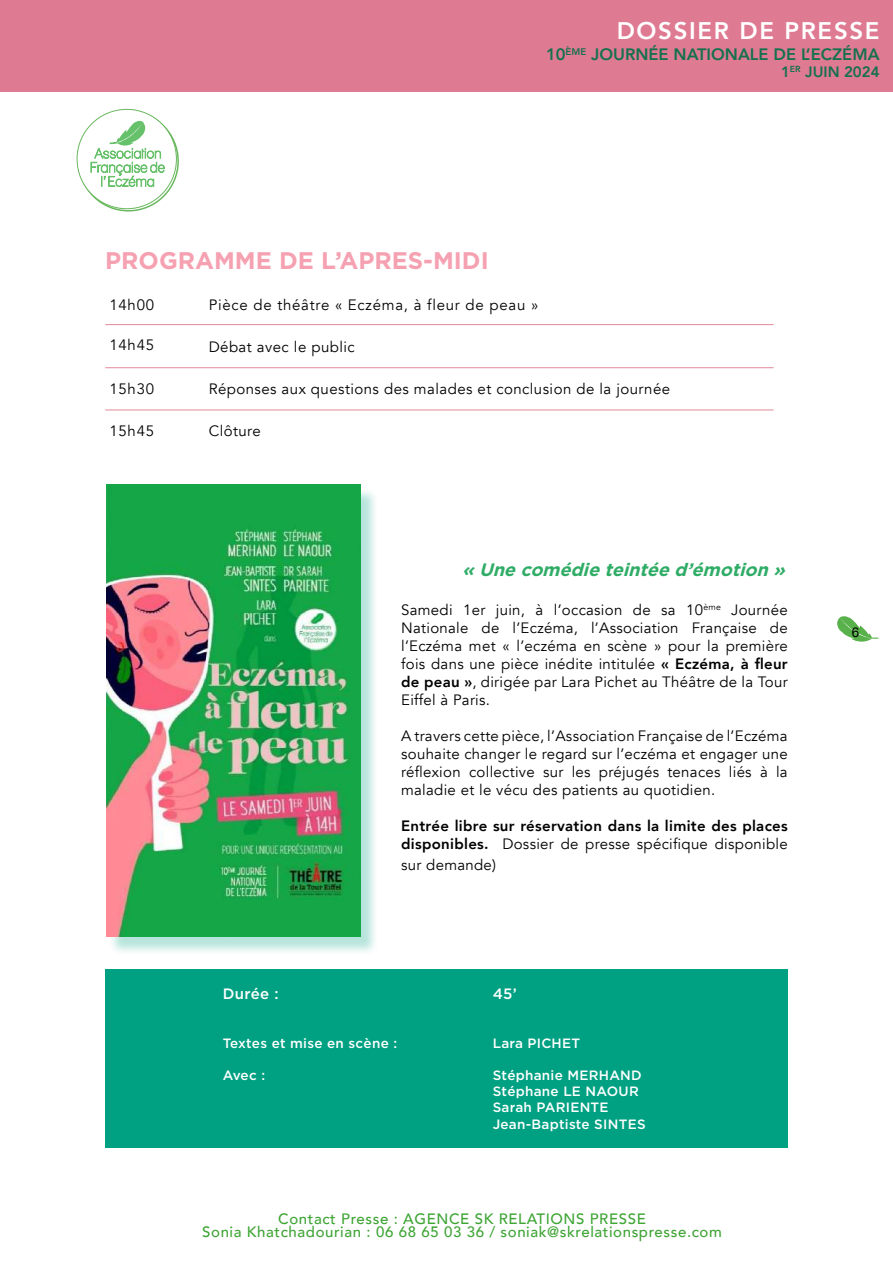
<style>
.page{position:relative;width:893px;height:1263px;background:#fff}
.page>*{position:absolute;margin:0;border:0;box-sizing:border-box;transform-origin:0 0}
.t1{font:700 24px "Gotham";color:#f5a1b1}
.t2{font:800 24px "Avenir";letter-spacing:.07em;color:#fff}
.t3{font:italic 700 18px "Gotham";color:#2fac66}
.t4{font:800 16.5px "Avenir";color:#15704e}
.t5{font:15px/18px "Avenir";letter-spacing:.03em;color:#000;text-align:justify}
.t6{font:500 15px/13.5px "Avenir";letter-spacing:.04em;color:#3fa535;text-align:center}
.t7{font:800 15px/18px "Avenir";letter-spacing:.02em;color:#000}
.t8{font:15px "Avenir";letter-spacing:.05em;color:#000}
.t9{font:800 15px "Avenir";color:#15704e}
.t10{font:500 15px "Gotham";letter-spacing:.02em;color:#fff}
.t11{font:500 13.5px/16.2px "Gotham";letter-spacing:.02em;color:#fff}
.t12{font:13.5px "Arial";color:#000}
.s1{font-weight:800}
.s2{font-weight:400}
</style>
<div class="page">
<div style="left:105px;top:969px;width:683px;height:179px;background:#00a183"></div>
<svg style="left:837px;top:616px;width:42px;height:26px"></svg>
<svg style="left:79px;top:111px;width:99px;height:100px"></svg>
<div style="left:77px;top:109px;width:99px;height:100px;background:#fff;border-radius:50%"></div>
<svg style="left:90px;top:119px;width:75px;height:68px"></svg>
<div style="left:0;top:0;width:893px;height:92px;background:#df7a93"></div>
<div style="left:108px;top:487px;width:270px;height:468px;background:#00a183;opacity:.29"></div>
<img style="left:106px;top:485px;width:254px;height:452px">
<hr style="left:105px;top:324px;width:669px;height:1px;background:#e28996">
<hr style="left:105px;top:367px;width:669px;height:1px;background:#e28996">
<hr style="left:105px;top:410px;width:669px;height:1px;background:#e28996">
<h1 class="t2" style="left:617px;top:12px;width:264px">DOSSIER DE PRESSE</h1>
<p class="t4" style="left:546px;top:42px;width:335px">10<sup>ÈME</sup> JOURNÉE NATIONALE DE L’ECZÉMA</p>
<p class="t9" style="left:781px;top:60px;width:100px">1<sup>ER</sup> JUIN 2024</p>
<h1 class="t1" style="left:105px;top:247px;width:385px">PROGRAMME DE L’APRES-MIDI</h1>
<p class="t5" style="left:109px;top:296px;width:46px">14h00</p>
<p class="t5" style="left:109px;top:336px;width:46px">14h45</p>
<p class="t5" style="left:109px;top:380px;width:46px">15h30</p>
<p class="t5" style="left:109px;top:422px;width:46px">15h45</p>
<p class="t8" style="left:209px;top:296px;width:331px">Pièce de théâtre « Eczéma, à fleur de peau »</p>
<p class="t5" style="left:209px;top:338px;width:148px">Débat avec le public</p>
<p class="t5" style="left:209px;top:380px;width:463px">Réponses aux questions des malades et conclusion de la journée</p>
<p class="t5" style="left:209px;top:422px;width:54px">Clôture</p>
<p class="t3" style="left:462px;top:559px;width:329px">« Une comédie teintée d’émotion »</p>
<p class="t5" style="left:401px;top:601px;width:388px">Samedi 1er juin, à l’occasion de sa 10<sup>ème</sup> Journée Nationale de l’Eczéma, l’Association Française de l’Eczéma met « l’eczéma en scène » pour la première fois dans une pièce inédite intitulée <span class="s1">« Eczéma, à fleur de peau »</span>, dirigée par Lara Pichet au Théâtre de la Tour Eiffel à Paris.</p>
<p class="t5" style="left:401px;top:727px;width:388px">A travers cette pièce, l’Association Française de l’Eczéma souhaite changer le regard sur l’eczéma et engager une réflexion collective sur les préjugés tenaces liés à la maladie et le vécu des patients au quotidien.</p>
<p class="t7" style="left:401px;top:816px;width:388px">Entrée libre sur réservation dans la limite des places disponibles. <span class="s2">Dossier de presse spécifique disponible</span></p>
<p class="t5" style="left:401px;top:856px;width:96px">sur demande)</p>
<p class="t10" style="left:223px;top:985px;width:57px">Durée :</p>
<p class="t10" style="left:493px;top:985px;width:26px">45’</p>
<p class="t11" style="left:223px;top:1034px;width:176px">Textes et mise en scène :</p>
<p class="t11" style="left:493px;top:1034px;width:89px">Lara PICHET</p>
<p class="t11" style="left:223px;top:1067px;width:44px">Avec :</p>
<p class="t11" style="left:493px;top:1067px;width:154px">Stéphanie MERHAND<br>Stéphane LE NAOUR<br>Sarah PARIENTE<br>Jean-Baptiste SINTES</p>
<p class="t6" style="left:202px;top:1211px;width:521px">Contact Presse : AGENCE SK RELATIONS PRESSE<br>Sonia Khatchadourian : 06 68 65 03 36 / soniak@skrelationspresse.com</p>
<p class="t12" style="left:852px;top:623px;width:9px">6</p>
</div>
